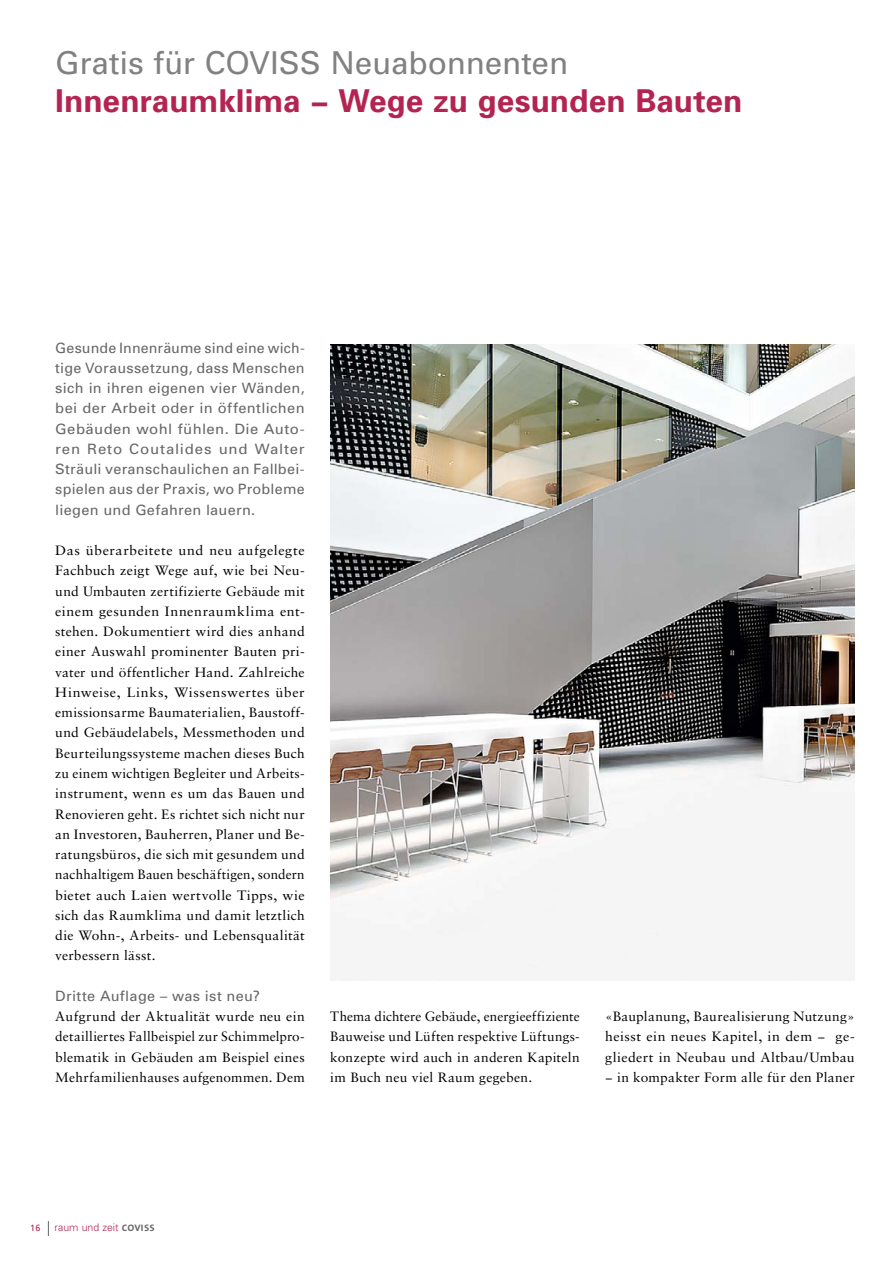
<style>
.page{position:relative;width:893px;height:1263px;background:#fff}
.page>*{position:absolute;margin:0;border:0;box-sizing:border-box;transform-origin:0 0}
.t1{font:700 31.5px "Univers";color:#b32452}
.t2{font:31.5px "Univers";letter-spacing:-.005em;color:#818181}
.t3{font:14.25px/20.2px "Univers";letter-spacing:.02em;color:#676767;text-align:justify}
.t4{font:13.5px/20.2px "Sabon";letter-spacing:.02em;color:#000;text-align:justify;scale:1.05 1}
.t5{font:13.5px/20.2px "Sabon";letter-spacing:.02em;color:#000;text-align:justify}
.t6{font:300 10.5px "Univers";color:#b32452}
.t7{font:9px "Frutiger";color:#b32452}
.s1{font-family:"The Sans";font-weight:600;font-size:12.75px;color:#676767}
</style>
<div class="page">
<svg style="left:48px;top:1221px;width:1px;height:15px"></svg>
<img style="left:330px;top:344px;width:525px;height:636px">
<h1 class="t2" style="left:55px;top:44px;width:514px">Gratis für COVISS Neuabonnenten</h1>
<h1 class="t1" style="left:55px;top:81px;width:689px">Innenraumklima − Wege zu gesunden Bauten</h1>
<p class="t3" style="left:55px;top:337px;width:251px">Gesunde Innenräume sind eine wich&shy;tige Voraussetzung, dass Menschen sich in ihren eigenen vier Wänden, bei der Arbeit oder in öffentlichen Gebäuden wohl fühlen. Die Auto&shy;ren Reto Coutalides und Walter Sträuli veranschaulichen an Fallbei&shy;spielen aus der Praxis, wo Probleme liegen und Gefahren lauern.</p>
<p class="t4" style="left:55px;top:540px;width:239px">Das überarbeitete und neu aufgelegte Fachbuch zeigt Wege auf, wie bei Neu&shy;und Umbauten zertifizierte Gebäude mit einem gesunden Innenraumklima ent&shy;stehen. Dokumentiert wird dies anhand einer Auswahl prominenter Bauten pri&shy;vater und öffentlicher Hand. Zahlreiche Hinweise, Links, Wissenswertes über emissionsarme Baumaterialien, Baustoff&shy;und Gebäudelabels, Messmethoden und Beurteilungssysteme machen dieses Buch zu einem wichtigen Begleiter und Arbeits&shy;instrument, wenn es um das Bauen und Renovieren geht. Es richtet sich nicht nur an Investoren, Bauherren, Planer und Be&shy;ratungsbüros, die sich mit gesundem und nachhaltigem Bauen beschäftigen, sondern bietet auch Laien wertvolle Tipps, wie sich das Raumklima und damit letztlich die Wohn-, Arbeits- und Lebensqualität verbessern lässt.</p>
<p class="t3" style="left:55px;top:985px;width:206px">Dritte Auflage – was ist neu?</p>
<p class="t5" style="left:55px;top:1006px;width:251px">Aufgrund der Aktualität wurde neu ein detailliertes Fallbeispiel zur Schimmelpro&shy;blematik in Gebäuden am Beispiel eines Mehrfamilienhauses aufgenommen. Dem</p>
<p class="t5" style="left:330px;top:1006px;width:251px">Thema dichtere Gebäude, energieeffiziente Bauweise und Lüften respektive Lüftungs&shy;konzepte wird auch in anderen Kapiteln im Buch neu viel Raum gegeben.</p>
<p class="t5" style="left:605px;top:1006px;width:251px">«Bauplanung, Baurealisierung Nutzung» heisst ein neues Kapitel, in dem − ge&shy;gliedert in Neubau und Altbau/Umbau − in kompakter Form alle für den Planer</p>
<p class="t7" style="left:30px;top:1222px;width:12px">16</p>
<p class="t6" style="left:55px;top:1220px;width:102px">raum und zeit <span class="s1">covıss</span></p>
</div>
